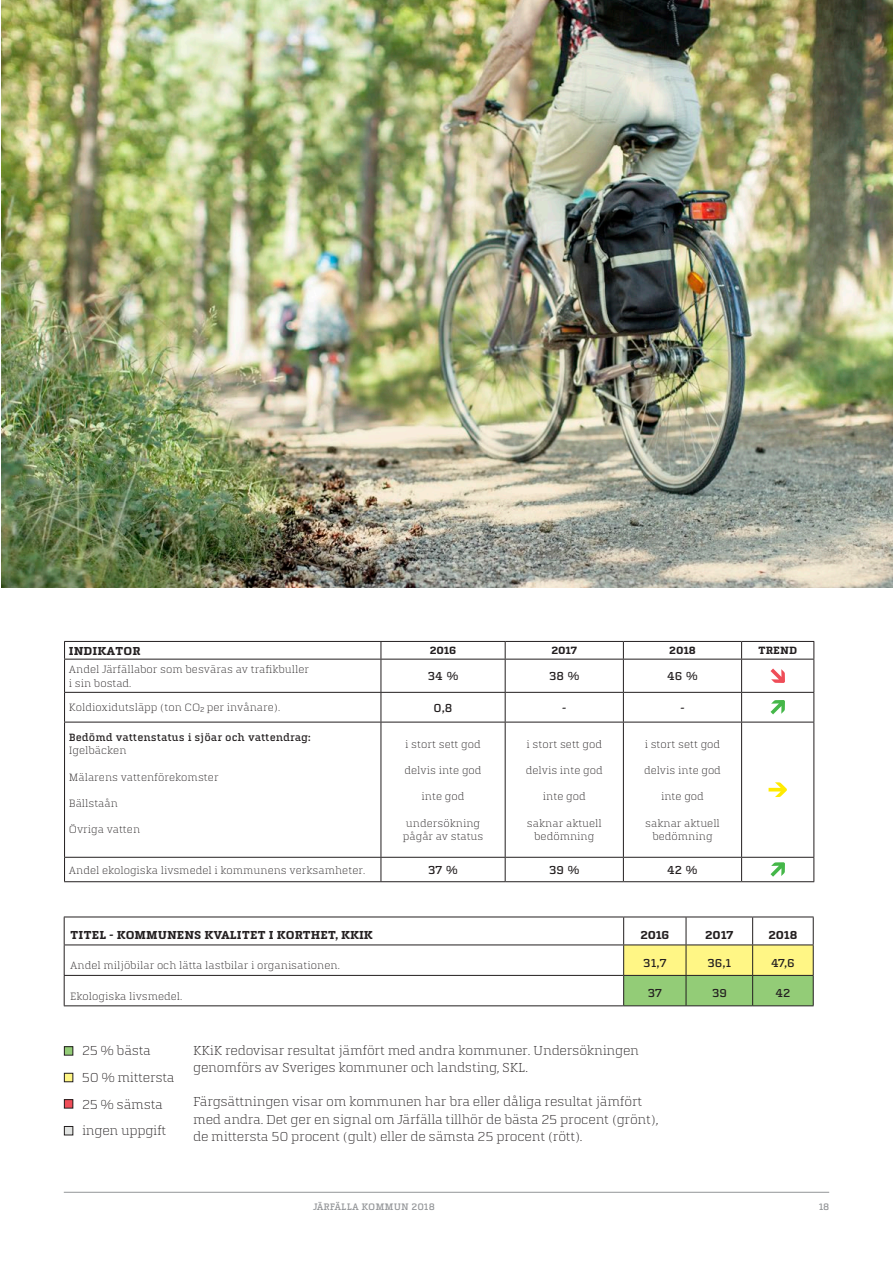
<style>
.page{position:relative;width:893px;height:1263px;background:#fff}
.page>*{position:absolute;margin:0;border:0;box-sizing:border-box;transform-origin:0 0}
.Brödtext{font:300 13.5px/17.2px "Quitador For Jarfalla";letter-spacing:-.02em;color:#231f20}
.Rubrik_Sammanställni{font:700 12px "Quitador For Jarfalla";color:#231f20}
.Siffror_i_tabell{font:500 12px "Quitador For Jarfalla";color:#231f20}
.Siffror_i_tabell-2{font:700 12px "Quitador For Jarfalla";letter-spacing:-.01em;color:#231f20}
.Text_i_tabell{font:300 10.95px/13.2px "Quitador For Jarfalla";color:#231f20;text-align:center}
.Text_i_tabell-2{font:500 10.95px "Quitador For Jarfalla";color:#231f20}
.Boldtext_i_tabell{font:700 10.95px "Quitador For Jarfalla";letter-spacing:-.01em;color:#231f20}
.t1{font:500 9.75px "Quitador For Jarfalla";color:#939598}
</style>
<div class="page">
<hr style="left:64px;top:1192px;width:765px;height:1px;background:#939598">
<hr style="left:64px;top:641px;width:317px;height:1px;background:#231f20">
<hr style="left:381px;top:641px;width:124px;height:1px;background:#231f20">
<hr style="left:505px;top:641px;width:118px;height:1px;background:#231f20">
<hr style="left:623px;top:641px;width:119px;height:1px;background:#231f20">
<hr style="left:742px;top:641px;width:72px;height:1px;background:#231f20">
<hr style="left:64px;top:659px;width:317px;height:1px;background:#231f20">
<hr style="left:381px;top:659px;width:124px;height:1px;background:#231f20">
<hr style="left:505px;top:659px;width:118px;height:1px;background:#231f20">
<hr style="left:623px;top:659px;width:119px;height:1px;background:#231f20">
<hr style="left:742px;top:659px;width:72px;height:1px;background:#231f20">
<hr style="left:64px;top:692px;width:317px;height:1px;background:#231f20">
<hr style="left:381px;top:692px;width:124px;height:1px;background:#231f20">
<hr style="left:505px;top:692px;width:118px;height:1px;background:#231f20">
<hr style="left:623px;top:692px;width:119px;height:1px;background:#231f20">
<hr style="left:742px;top:692px;width:72px;height:1px;background:#231f20">
<hr style="left:64px;top:722px;width:317px;height:1px;background:#231f20">
<hr style="left:381px;top:722px;width:124px;height:1px;background:#231f20">
<hr style="left:505px;top:722px;width:118px;height:1px;background:#231f20">
<hr style="left:623px;top:722px;width:119px;height:1px;background:#231f20">
<hr style="left:742px;top:722px;width:72px;height:1px;background:#231f20">
<hr style="left:64px;top:857px;width:317px;height:1px;background:#231f20">
<hr style="left:381px;top:857px;width:124px;height:1px;background:#231f20">
<hr style="left:505px;top:857px;width:118px;height:1px;background:#231f20">
<hr style="left:623px;top:857px;width:119px;height:1px;background:#231f20">
<hr style="left:742px;top:857px;width:72px;height:1px;background:#231f20">
<hr style="left:64px;top:881px;width:317px;height:1px;background:#231f20">
<hr style="left:381px;top:881px;width:124px;height:1px;background:#231f20">
<hr style="left:505px;top:881px;width:118px;height:1px;background:#231f20">
<hr style="left:623px;top:881px;width:119px;height:1px;background:#231f20">
<hr style="left:742px;top:881px;width:72px;height:1px;background:#231f20">
<svg style="left:64px;top:642px;width:1px;height:17px"></svg>
<hr style="left:64px;top:659px;width:1px;height:33px;background:#231f20">
<svg style="left:64px;top:693px;width:1px;height:29px"></svg>
<hr style="left:64px;top:722px;width:1px;height:135px;background:#231f20">
<svg style="left:64px;top:858px;width:1px;height:23px"></svg>
<svg style="left:381px;top:642px;width:1px;height:17px"></svg>
<svg style="left:505px;top:642px;width:1px;height:17px"></svg>
<svg style="left:623px;top:642px;width:1px;height:17px"></svg>
<svg style="left:741px;top:642px;width:1px;height:17px"></svg>
<svg style="left:813px;top:642px;width:1px;height:17px"></svg>
<hr style="left:381px;top:659px;width:1px;height:33px;background:#231f20">
<hr style="left:505px;top:659px;width:1px;height:33px;background:#231f20">
<hr style="left:623px;top:659px;width:1px;height:33px;background:#231f20">
<hr style="left:741px;top:659px;width:1px;height:33px;background:#231f20">
<hr style="left:813px;top:659px;width:1px;height:33px;background:#231f20">
<svg style="left:381px;top:693px;width:1px;height:29px"></svg>
<svg style="left:505px;top:693px;width:1px;height:29px"></svg>
<svg style="left:623px;top:693px;width:1px;height:29px"></svg>
<svg style="left:741px;top:693px;width:1px;height:29px"></svg>
<svg style="left:813px;top:693px;width:1px;height:29px"></svg>
<hr style="left:381px;top:722px;width:1px;height:135px;background:#231f20">
<hr style="left:505px;top:722px;width:1px;height:135px;background:#231f20">
<hr style="left:623px;top:722px;width:1px;height:135px;background:#231f20">
<hr style="left:741px;top:722px;width:1px;height:135px;background:#231f20">
<hr style="left:813px;top:722px;width:1px;height:135px;background:#231f20">
<svg style="left:381px;top:858px;width:1px;height:23px"></svg>
<svg style="left:505px;top:858px;width:1px;height:23px"></svg>
<svg style="left:623px;top:858px;width:1px;height:23px"></svg>
<svg style="left:741px;top:858px;width:1px;height:23px"></svg>
<svg style="left:813px;top:858px;width:1px;height:23px"></svg>
<svg style="left:770px;top:668px;width:15px;height:15px"></svg>
<svg style="left:770px;top:700px;width:15px;height:14px"></svg>
<svg style="left:769px;top:782px;width:18px;height:15px"></svg>
<svg style="left:770px;top:862px;width:15px;height:15px"></svg>
<svg style="left:64px;top:918px;width:1px;height:26px"></svg>
<hr style="left:64px;top:917px;width:560px;height:1px;background:#231f20">
<hr style="left:64px;top:945px;width:1px;height:30px;background:#231f20">
<svg style="left:64px;top:976px;width:1px;height:29px"></svg>
<hr style="left:64px;top:944px;width:560px;height:1px;background:#231f20">
<hr style="left:64px;top:975px;width:560px;height:1px;background:#231f20">
<hr style="left:64px;top:1005px;width:560px;height:1px;background:#231f20">
<svg style="left:623px;top:917px;width:191px;height:89px"></svg>
<div style="left:64px;top:1047px;width:9px;height:8px;background:#93cc77"></div>
<div style="left:64px;top:1046px;width:9px;height:9px;border:1px solid #231f20"></div>
<div style="left:64px;top:1073px;width:9px;height:9px;background:#fff685"></div>
<div style="left:64px;top:1073px;width:9px;height:9px;border:1px solid #231f20"></div>
<div style="left:64px;top:1099px;width:9px;height:9px;background:#ef4d58"></div>
<div style="left:64px;top:1099px;width:9px;height:9px;border:1px solid #231f20"></div>
<div style="left:64px;top:1126px;width:9px;height:9px;background:#e2e4e2"></div>
<div style="left:64px;top:1126px;width:9px;height:9px;border:1px solid #231f20"></div>
<img style="left:1px;top:0;width:892px;height:588px">
<p class="Rubrik_Sammanställni" style="left:69px;top:644px;width:73px">INDIKATOR</p>
<p class="Boldtext_i_tabell" style="left:430px;top:644px;width:28px">2016</p>
<p class="Boldtext_i_tabell" style="left:551px;top:644px;width:27px">2017</p>
<p class="Boldtext_i_tabell" style="left:669px;top:644px;width:28px">2018</p>
<p class="Boldtext_i_tabell" style="left:758px;top:644px;width:40px">TREND</p>
<p class="Text_i_tabell" style="left:69px;top:663px;width:242px">Andel Järfällabor som besväras av trafikbuller</p>
<p class="Text_i_tabell" style="left:69px;top:676px;width:64px">i sin bostad.</p>
<p class="Siffror_i_tabell" style="left:428px;top:670px;width:33px">34 %</p>
<p class="Siffror_i_tabell" style="left:549px;top:670px;width:32px">38 %</p>
<p class="Siffror_i_tabell" style="left:667px;top:670px;width:32px">46 %</p>
<p class="Text_i_tabell" style="left:69px;top:701px;width:213px">Koldioxidutsläpp (ton CO₂ per invånare).</p>
<p class="Siffror_i_tabell" style="left:434px;top:701px;width:21px">0,8</p>
<p class="Siffror_i_tabell" style="left:562px;top:701px;width:6px">-</p>
<p class="Siffror_i_tabell" style="left:680px;top:701px;width:6px">-</p>
<p class="Text_i_tabell-2" style="left:69px;top:732px;width:244px">Bedömd vattenstatus i sjöar och vattendrag:</p>
<p class="Text_i_tabell" style="left:69px;top:744px;width:59px">Igelbäcken</p>
<p class="Text_i_tabell" style="left:69px;top:770px;width:151px">Mälarens vattenförekomster</p>
<p class="Text_i_tabell" style="left:69px;top:797px;width:51px">Bällstaån</p>
<p class="Text_i_tabell" style="left:69px;top:823px;width:73px">Övriga vatten</p>
<p class="Text_i_tabell" style="left:405px;top:737px;width:77px">i stort sett god</p>
<p class="Text_i_tabell" style="left:405px;top:764px;width:78px">delvis inte god</p>
<p class="Text_i_tabell" style="left:422px;top:790px;width:44px">inte god</p>
<p class="Text_i_tabell" style="left:403px;top:816px;width:82px;text-align:left">undersökning pågår av status</p>
<p class="Text_i_tabell" style="left:526px;top:737px;width:77px">i stort sett god</p>
<p class="Text_i_tabell" style="left:526px;top:764px;width:78px">delvis inte god</p>
<p class="Text_i_tabell" style="left:543px;top:790px;width:44px">inte god</p>
<p class="Text_i_tabell" style="left:527px;top:816px;width:76px">saknar aktuell bedömning</p>
<p class="Text_i_tabell" style="left:645px;top:737px;width:77px">i stort sett god</p>
<p class="Text_i_tabell" style="left:644px;top:764px;width:78px">delvis inte god</p>
<p class="Text_i_tabell" style="left:661px;top:790px;width:44px">inte god</p>
<p class="Text_i_tabell" style="left:645px;top:816px;width:76px">saknar aktuell bedömning</p>
<p class="Text_i_tabell" style="left:69px;top:863px;width:298px">Andel ekologiska livsmedel i kommunens verksamheter.</p>
<p class="Siffror_i_tabell" style="left:428px;top:864px;width:32px">37 %</p>
<p class="Siffror_i_tabell" style="left:549px;top:864px;width:32px">39 %</p>
<p class="Siffror_i_tabell" style="left:667px;top:864px;width:32px">42 %</p>
<p class="Rubrik_Sammanställni" style="left:70px;top:928px;width:304px">TITEL - KOMMUNENS KVALITET I KORTHET, KKIK</p>
<p class="Siffror_i_tabell-2" style="left:640px;top:928px;width:30px">2016</p>
<p class="Siffror_i_tabell-2" style="left:705px;top:928px;width:30px">2017</p>
<p class="Siffror_i_tabell-2" style="left:768px;top:928px;width:30px">2018</p>
<p class="Text_i_tabell" style="left:70px;top:959px;width:271px">Andel miljöbilar och lätta lastbilar i organisationen.</p>
<p class="Siffror_i_tabell" style="left:643px;top:956px;width:25px">31,7</p>
<p class="Siffror_i_tabell" style="left:707px;top:956px;width:26px">36,1</p>
<p class="Siffror_i_tabell" style="left:771px;top:956px;width:25px">47,6</p>
<p class="Text_i_tabell" style="left:70px;top:989px;width:114px">Ekologiska livsmedel.</p>
<p class="Siffror_i_tabell" style="left:647px;top:987px;width:16px">37</p>
<p class="Siffror_i_tabell" style="left:712px;top:987px;width:17px">39</p>
<p class="Siffror_i_tabell" style="left:775px;top:987px;width:16px">42</p>
<p class="Brödtext" style="left:82px;top:1042px;width:70px">25 % bästa</p>
<p class="Brödtext" style="left:82px;top:1068px;width:94px">50 % mittersta</p>
<p class="Brödtext" style="left:82px;top:1095px;width:82px">25 % sämsta</p>
<p class="Brödtext" style="left:82px;top:1122px;width:86px">ingen uppgift</p>
<p class="Brödtext" style="left:193px;top:1041px;width:447px">KKiK redovisar resultat jämfört med andra kommuner. Undersökningen genomförs av Sveriges kommuner och landsting, SKL.</p>
<p class="Brödtext" style="left:193px;top:1093px;width:467px">Färgsättningen visar om kommunen har bra eller dåliga resultat jämfört med andra. Det ger en signal om Järfälla tillhör de bästa 25 procent (grönt), de mittersta 50 procent (gult) eller de sämsta 25 procent (rött).</p>
<p class="t1" style="left:313px;top:1202px;width:123px">JÄRFÄLLA KOMMUN 2018</p>
<p class="t1" style="left:819px;top:1201px;width:12px">18</p>
</div>
